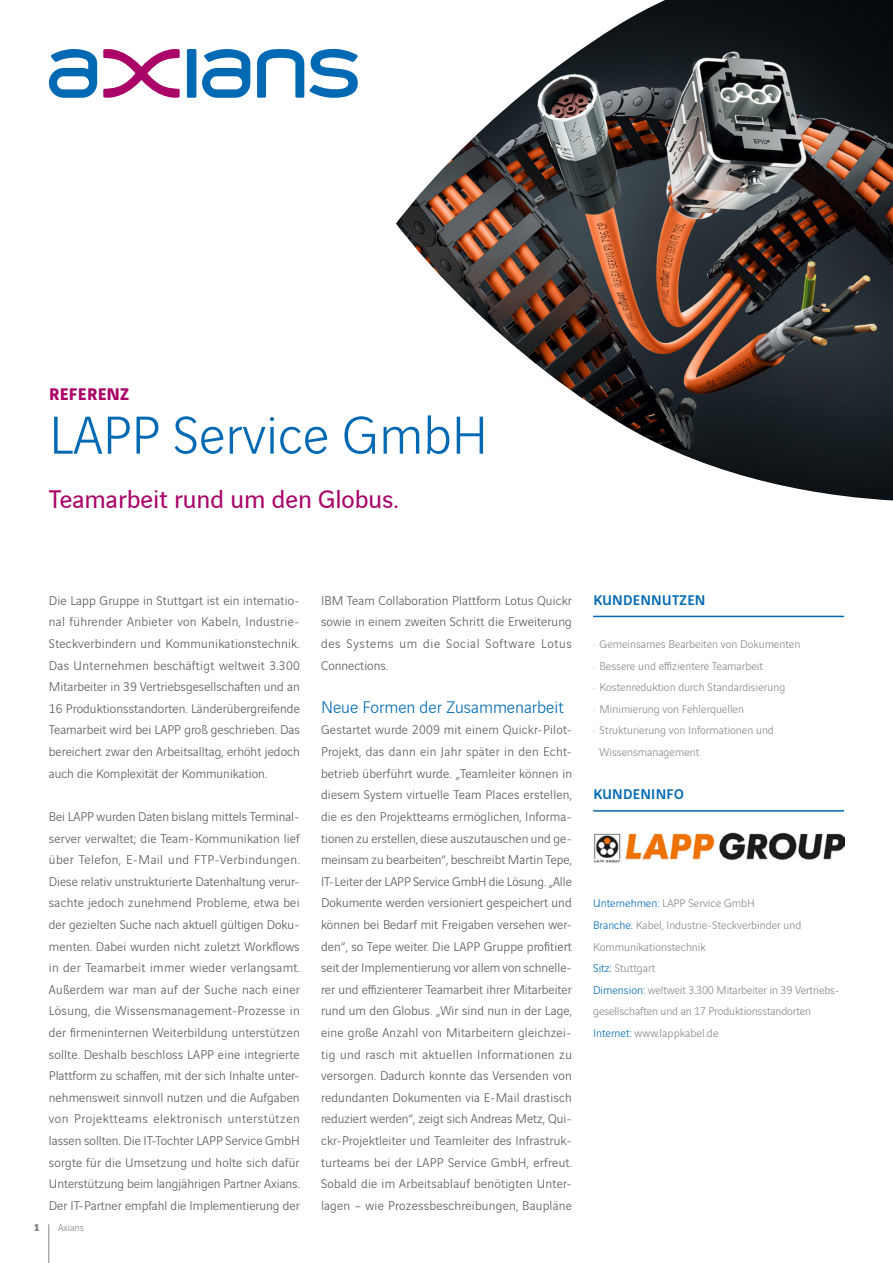
<style>
.page{position:relative;width:893px;height:1263px;background:#fff}
.page>*{position:absolute;margin:0;border:0;box-sizing:border-box;transform-origin:0 0}
.t1{font:300 57px "Vinci Sans";color:#0069b4}
.t2{font:27px "Vinci Sans";color:#aa0469}
.t3{font:300 18px "Vinci Sans";color:#0069b4}
.t4{font:700 18px "Vinci Sans";letter-spacing:.02em;color:#aa0469}
.t5{font:500 15px "Vinci Sans";letter-spacing:.02em;color:#0069b4}
.t6{font:300 13.5px/21.6px "Vinci Sans";letter-spacing:.01em;color:#575756;text-align:justify}
.t7{font:300 12px/21.6px "Vinci Sans";color:#878787}
.t8{font:300 10.5px "Vinci Sans";color:#878787}
.t9{font:900 10.5px "Vinci Sans";color:#878787}
.s1{color:#0069b4}
</style>
<div class="page">
<hr style="left:48px;top:1224px;width:1px;height:39px;background:#878787">
<div style="left:187px;top:49px;width:9px;height:49px;background:#0069b4;border-radius:2px"></div>
<svg style="left:103px;top:49px;width:77px;height:49px"></svg>
<svg style="left:202px;top:49px;width:48px;height:49px"></svg>
<svg style="left:49px;top:49px;width:48px;height:49px"></svg>
<svg style="left:257px;top:49px;width:101px;height:49px"></svg>
<img style="left:396px;top:0;width:497px;height:501px">
<hr style="left:593px;top:616px;width:251px;height:1px;background:#0069b4">
<hr style="left:593px;top:810px;width:251px;height:2px;background:#0069b4">
<img style="left:594px;top:832px;width:250px;height:31px">
<h3 class="t4" style="left:49px;top:379px;width:82px">REFERENZ</h3>
<h1 class="t1" style="left:49px;top:394px;width:441px">LAPP Service GmbH</h1>
<h2 class="t2" style="left:49px;top:479px;width:351px">Teamarbeit rund um den Globus.</h2>
<p class="t6" style="left:49px;top:588px;width:253px">Die Lapp Gruppe in Stuttgart ist ein internatio&shy;nal führender Anbieter von Kabeln, Industrie-Steckverbindern und Kommunikationstechnik.<br>Das Unternehmen beschäftigt weltweit 3.300<br>Mitarbeiter in 39 Vertriebsgesellschaften und an 16 Produktionsstandorten. Länderübergreifende Teamarbeit wird bei LAPP groß geschrieben. Das bereichert zwar den Arbeitsalltag, erhöht jedoch auch die Komplexität der Kommunikation.</p>
<p class="t6" style="left:49px;top:804px;width:253px;text-align:left">Bei LAPP wurden Daten bislang mittels Terminal&shy;server verwaltet; die Team-Kommunikation lief über Telefon, E-Mail und FTP-Verbindungen.<br>Diese relativ unstrukturierte Datenhaltung verur&shy;sachte jedoch zunehmend Probleme, etwa bei der gezielten Suche nach aktuell gültigen Doku&shy;menten. Dabei wurden nicht zuletzt Workflows in der Teamarbeit immer wieder verlangsamt.<br>Außerdem war man auf der Suche nach einer Lösung, die Wissensmanagement-Prozesse in der firmeninternen Weiterbildung unterstützen sollte. Deshalb beschloss LAPP eine integrierte Plattform zu schaffen, mit der sich Inhalte unter&shy;nehmensweit sinnvoll nutzen und die Aufgaben von Projektteams elektronisch unterstützen lassen sollten. Die IT-Tochter LAPP Service GmbH sorgte für die Umsetzung und holte sich dafür Unterstützung beim langjährigen Partner Axians.<br>Der IT-Partner empfahl die Implementierung der</p>
<p class="t9" style="left:34px;top:1219px;width:7px">1</p>
<p class="t8" style="left:58px;top:1220px;width:28px">Axians</p>
<p class="t6" style="left:321px;top:588px;width:252px">IBM Team Collaboration Plattform Lotus Quickr sowie in einem zweiten Schritt die Erweiterung des Systems um die Social Software Lotus Connections.</p>
<h3 class="t3" style="left:321px;top:694px;width:244px">Neue Formen der Zusammenarbeit</h3>
<p class="t6" style="left:321px;top:718px;width:253px">Gestartet wurde 2009 mit einem Quickr-Pilot-Projekt, das dann ein Jahr später in den Echt&shy;betrieb überführt wurde. „Teamleiter können in diesem System virtuelle Team Places erstellen, die es den Projektteams ermöglichen, Informa&shy;tionen zu erstellen, diese auszutauschen und ge&shy;meinsam zu bearbeiten“, beschreibt Martin Tepe, IT-Leiter der LAPP Service GmbH die Lösung. „Alle Dokumente werden versioniert gespeichert und können bei Bedarf mit Freigaben versehen wer&shy;den“, so Tepe weiter. Die LAPP Gruppe profitiert seit der Implementierung vor allem von schnelle&shy;rer und effizienterer Teamarbeit ihrer Mitarbeiter rund um den Globus. „Wir sind nun in der Lage, eine große Anzahl von Mitarbeitern gleichzei&shy;tig und rasch mit aktuellen Informationen zu versorgen. Dadurch konnte das Versenden von redundanten Dokumenten via E-Mail drastisch reduziert werden“, zeigt sich Andreas Metz, Qui&shy;ckr-Projektleiter und Teamleiter des Infrastruk&shy;turteams bei der LAPP Service GmbH, erfreut.<br>Sobald die im Arbeitsablauf benötigten Unter&shy;lagen – wie Prozessbeschreibungen, Baupläne</p>
<p class="t5" style="left:593px;top:588px;width:114px">KUNDENNUTZEN</p>
<p class="t7" style="left:593px;top:632px;width:209px">· Gemeinsames Bearbeiten von Dokumenten</p>
<p class="t7" style="left:593px;top:654px;width:171px">· Bessere und effizientere Teamarbeit</p>
<p class="t7" style="left:593px;top:675px;width:194px">· Kostenreduktion durch Standardisierung</p>
<p class="t7" style="left:593px;top:697px;width:152px">· Minimierung von Fehlerquellen</p>
<p class="t7" style="left:593px;top:719px;width:182px">· Strukturierung von Informationen und</p>
<p class="t7" style="left:600px;top:740px;width:101px">Wissensmanagement</p>
<p class="t5" style="left:593px;top:783px;width:92px">KUNDENINFO</p>
<p class="t7" style="left:593px;top:891px;width:248px"><span class="s1">Unternehmen:</span> LAPP Service GmbH<br><span class="s1">Branche:</span> Kabel, Industrie-Steckverbinder und Kommunikationstechnik<br><span class="s1">Sitz:</span> Stuttgart<br><span class="s1">Dimension:</span> weltweit 3.300 Mitarbeiter in 39 Vertriebs&shy;gesellschaften und an 17 Produktionsstandorten <span class="s1">Internet:</span> www.lappkabel.de</p>
</div>
